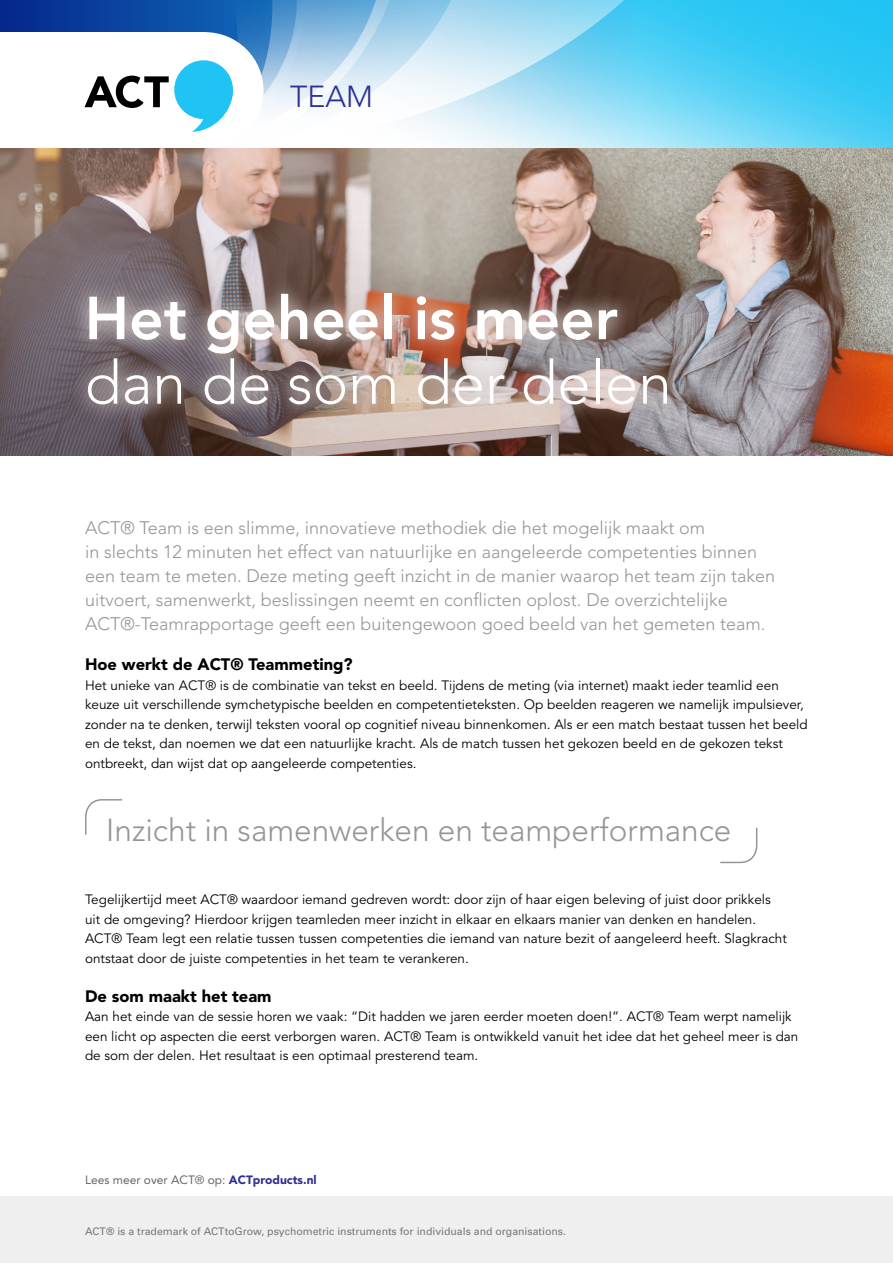
<style>
.page{position:relative;width:893px;height:1263px;background:#fff}
.page>*{position:absolute;margin:0;border:0;box-sizing:border-box;transform-origin:0 0}
.t1{font:300 60px "Avenir";color:#fff}
.t2{font:800 60px "Avenir";color:#fff}
.t3{font:300 31.5px "Avenir";color:#939598}
.t4{font:300 30.15px "Avenir";color:#2e3092}
.t5{font:300 18px/24px "Avenir";color:#939598}
.t6{font:900 16.5px "Avenir";color:#000}
.t7{font:13.5px/19.5px "Avenir";color:#000}
.t8{font:12px "Avenir";color:#636466}
.t9{font:10.5px "Univers";color:#77787b}
.s1{font-weight:900;color:#2e3092}
</style>
<div class="page">
<svg style="left:0;top:0;width:192px;height:32px;background:#083d9b"></svg>
<svg style="left:472px;top:0;width:421px;height:149px;background:#6ed4f4"></svg>
<div style="left:174px;top:60px;width:59px;height:59px;background:#20c4f4;border-radius:50%"></div>
<svg style="left:192px;top:0;width:280px;height:149px"></svg>
<svg style="left:84px;top:76px;width:85px;height:32px"></svg>
<img style="left:0;top:149px;width:893px;height:307px">
<img style="left:0;top:222px;width:821px;height:234px">
<img style="left:69px;top:275px;width:617px;height:148px">
<div style="left:0;top:1197px;width:893px;height:66px;background:#efeff0"></div>
<svg style="left:85px;top:799px;width:38px;height:36px"></svg>
<svg style="left:720px;top:827px;width:38px;height:37px"></svg>
<h3 class="t4" style="left:290px;top:79px;width:21px">team</h3>
<h1 class="t2" style="left:85px;top:283px;width:535px">Het geheel is meer</h1>
<h1 class="t1" style="left:85px;top:348px;width:589px">dan de som der delen</h1>
<p class="t5" style="left:85px;top:515px;width:692px">ACT® Team is een slimme, innovatieve methodiek die het mogelijk maakt om<br>in slechts 12 minuten het effect van natuurlijke en aangeleerde competenties binnen een team te meten. Deze meting geeft inzicht in de manier waarop het team zijn taken uitvoert, samenwerkt, beslissingen neemt en conflicten oplost. De overzichtelijke ACT®-Teamrapportage geeft een buitengewoon goed beeld van het gemeten team.</p>
<p class="t6" style="left:85px;top:654px;width:269px">Hoe werkt de ACT® Teammeting?</p>
<p class="t7" style="left:85px;top:676px;width:724px">Het unieke van ACT® is de combinatie van tekst en beeld. Tijdens de meting (via internet) maakt ieder teamlid een keuze uit verschillende symchetypische beelden en competentieteksten. Op beelden reageren we namelijk impulsiever, zonder na te denken, terwijl teksten vooral op cognitief niveau binnenkomen. Als er een match bestaat tussen het beeld en de tekst, dan noemen we dat een natuurlijke kracht. Als de match tussen het gekozen beeld en de gekozen tekst ontbreekt, dan wijst dat op aangeleerde competenties.</p>
<h2 class="t3" style="left:106px;top:812px;width:627px">Inzicht in samenwerken en teamperformance</h2>
<p class="t7" style="left:85px;top:890px;width:703px">Tegelijkertijd meet ACT® waardoor iemand gedreven wordt: door zijn of haar eigen beleving of juist door prikkels uit de omgeving? Hierdoor krijgen teamleden meer inzicht in elkaar en elkaars manier van denken en handelen.<br>ACT® Team legt een relatie tussen tussen competenties die iemand van nature bezit of aangeleerd heeft. Slagkracht ontstaat door de juiste competenties in het team te verankeren.</p>
<p class="t6" style="left:85px;top:986px;width:188px">De som maakt het team</p>
<p class="t7" style="left:85px;top:1007px;width:715px">Aan het einde van de sessie horen we vaak: “Dit hadden we jaren eerder moeten doen!”. ACT® Team werpt namelijk een licht op aspecten die eerst verborgen waren. ACT® Team is ontwikkeld vanuit het idee dat het geheel meer is dan de som der delen. Het resultaat is een optimaal presterend team.</p>
<p class="t8" style="left:85px;top:1173px;width:233px">Lees meer over ACT® op: <span class="s1">ACTproducts.nl</span></p>
<p class="t9" style="left:85px;top:1225px;width:482px">ACT® is a trademark of ACTtoGrow, psychometric instruments for individuals and organisations.</p>
</div>
